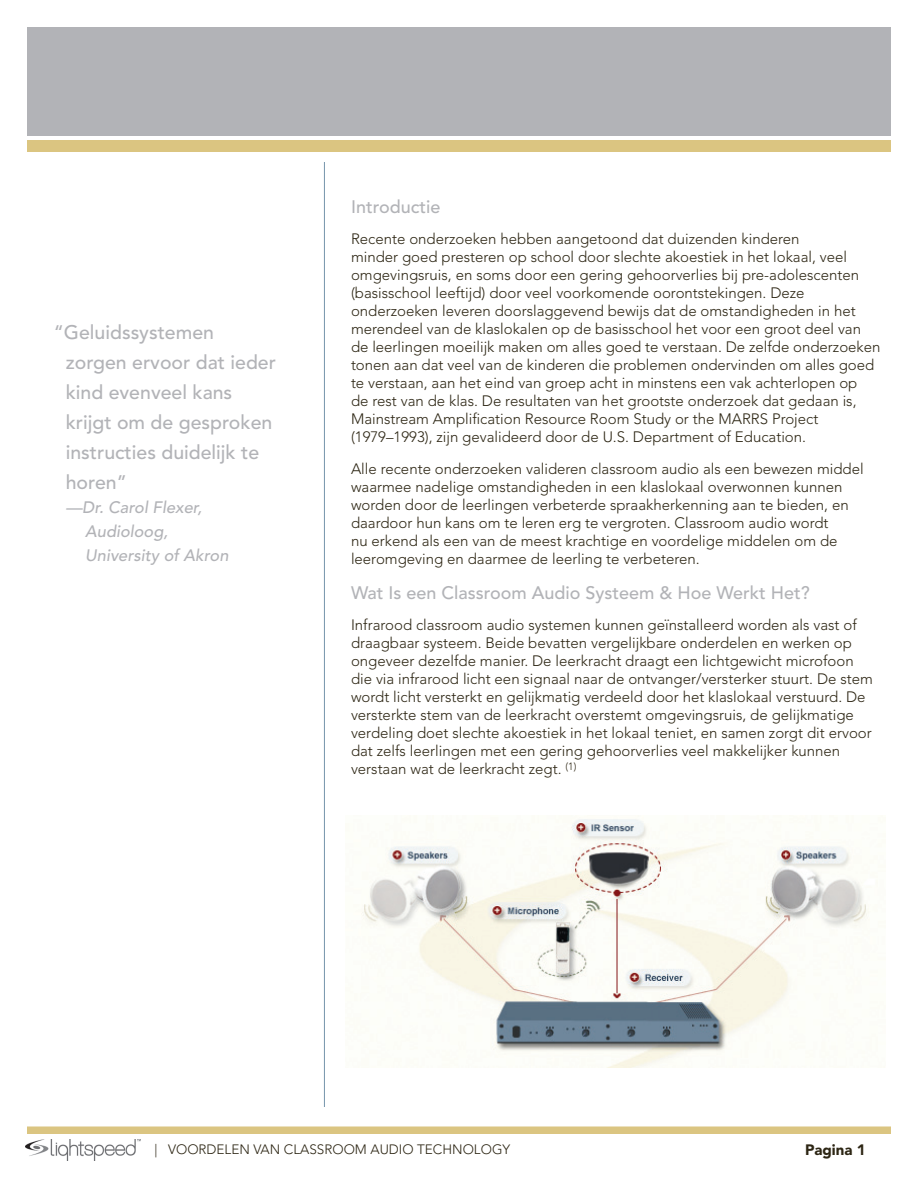
<style>
.page{position:relative;width:918px;height:1188px;background:#fff}
.page>*{position:absolute;margin:0;border:0;box-sizing:border-box;transform-origin:0 0}
.t1{font:500 19.5px/30px "Avenir LT Std";color:#b2b3b7}
.t2{font:500 18px "Avenir LT Std";color:#b2b3b7}
.t3{font:italic 500 16.5px/24px "Avenir LT Std";color:#b2b3b7}
.t4{font:300 15px/18px "Avenir LT Std";color:#2d2614}
.t5{font:900 15px "Avenir LT Std";color:#2d2614}
.t6{font:300 13.5px "Avenir LT Std";color:#2d2614}
</style>
<div class="page">
<hr style="left:324px;top:162px;width:1px;height:945px;background:#7594ab">
<img style="left:361px;top:819px;width:509px;height:248px">
<div style="left:27px;top:27px;width:864px;height:108px;background:#b2b3b7"></div>
<div style="left:27px;top:1126px;width:864px;height:8px;background:#dbc581"></div>
<div style="left:27px;top:140px;width:864px;height:12px;background:#dbc581"></div>
<img style="left:25px;top:1139px;width:115px;height:21px">
<p class="t1" style="left:66px;top:317px;width:212px;text-indent:-12px">“Geluidssystemen zorgen ervoor dat ieder kind evenveel kans krijgt om de gesproken instructies duidelijk te horen”</p>
<p class="t3" style="left:85px;top:495px;width:145px;text-indent:-20px">—Dr. Carol Flexer,<br>Audioloog,<br>University of Akron</p>
<p class="t2" style="left:351px;top:196px;width:91px">Introductie</p>
<p class="t4" style="left:351px;top:230px;width:531px">Recente onderzoeken hebben aangetoond dat duizenden kinderen<br>minder goed presteren op school door slechte akoestiek in het lokaal, veel omgevingsruis, en soms door een gering gehoorverlies bij pre-adolescenten (basisschool leeftijd) door veel voorkomende oorontstekingen. Deze onderzoeken leveren doorslaggevend bewijs dat de omstandigheden in het merendeel van de klaslokalen op de basisschool het voor een groot deel van de leerlingen moeilijk maken om alles goed te verstaan. De zelfde onderzoeken tonen aan dat veel van de kinderen die problemen ondervinden om alles goed te verstaan, aan het eind van groep acht in minstens een vak achterlopen op<br>de rest van de klas. De resultaten van het grootste onderzoek dat gedaan is, Mainstream Amplification Resource Room Study or the MARRS Project (1979–1993), zijn gevalideerd door de U.S. Department of Education.</p>
<p class="t4" style="left:351px;top:460px;width:514px">Alle recente onderzoeken valideren classroom audio als een bewezen middel waarmee nadelige omstandigheden in een klaslokaal overwonnen kunnen worden door de leerlingen verbeterde spraakherkenning aan te bieden, en daardoor hun kans om te leren erg te vergroten. Classroom audio wordt<br>nu erkend als een van de meest krachtige en voordelige middelen om de leeromgeving en daarmee de leerling te verbeteren.</p>
<p class="t2" style="left:351px;top:582px;width:460px">Wat Is een Classroom Audio Systeem &amp; Hoe Werkt Het?</p>
<p class="t4" style="left:351px;top:616px;width:523px">Infrarood classroom audio systemen kunnen geïnstalleerd worden als vast of draagbaar systeem. Beide bevatten vergelijkbare onderdelen en werken op ongeveer dezelfde manier. De leerkracht draagt een lichtgewicht microfoon die via infrarood licht een signaal naar de ontvanger/versterker stuurt. De stem wordt licht versterkt en gelijkmatig verdeeld door het klaslokaal verstuurd. De versterkte stem van de leerkracht overstemt omgevingsruis, de gelijkmatige verdeling doet slechte akoestiek in het lokaal teniet, en samen zorgt dit ervoor dat zelfs leerlingen met een gering gehoorverlies veel makkelijker kunnen verstaan wat de leerkracht zegt. <sup>(1)</sup></p>
<p class="t6" style="left:155px;top:1141px;width:357px">| VOORDELEN VAN CLASSROOM AUDIO TECHNOLOGY</p>
<p class="t5" style="left:805px;top:1140px;width:62px">Pagina 1</p>
</div>
